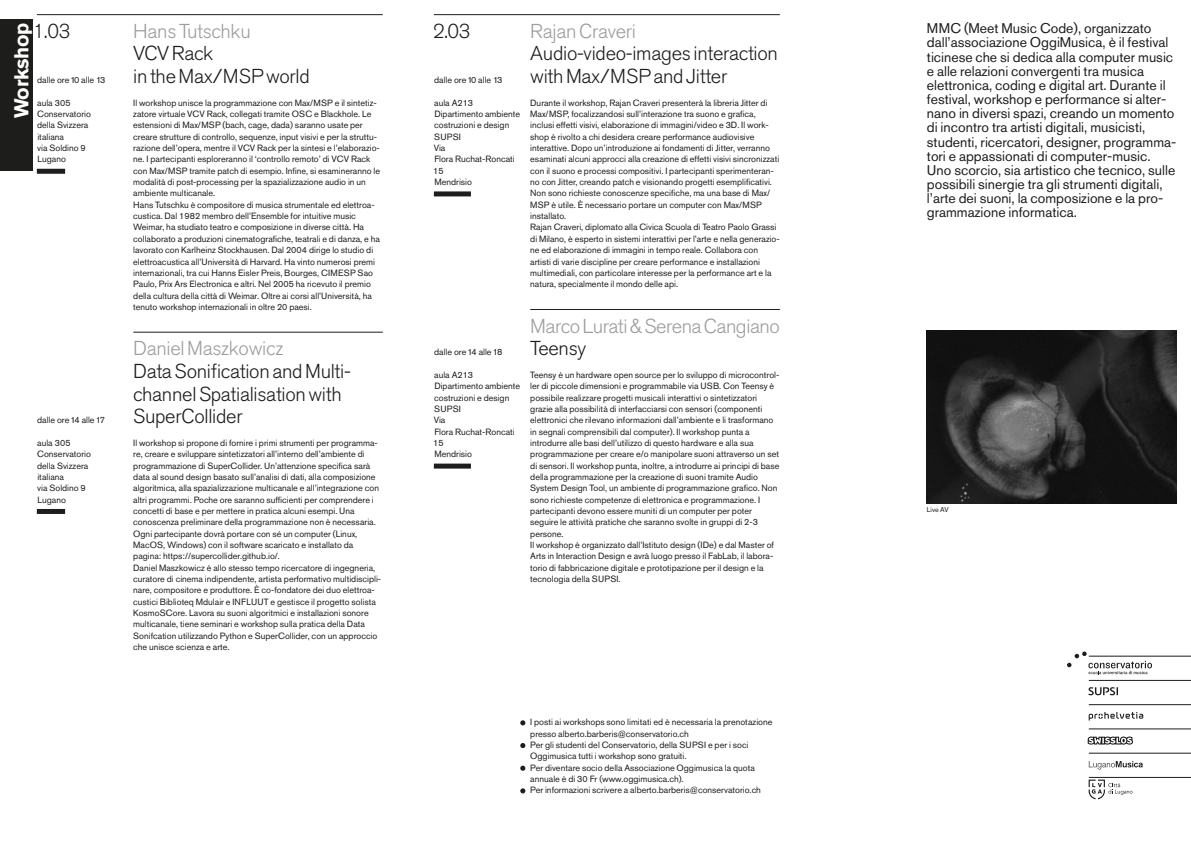
<style>
.page{position:relative;width:1191px;height:842px;background:#fff}
.page>*{position:absolute;margin:0;border:0;box-sizing:border-box;transform-origin:0 0}
.t1{font:300 20px/22.7px "Akzidenz Grotesk Pro";letter-spacing:-.015em;color:#1d1d1b}
.t2{font:300 20px "Akzidenz Grotesk Pro";letter-spacing:-.015em;color:#9d9d9d}
.t3{font:700 20px "Akzidenz Grotesk Pro";letter-spacing:-.015em;color:#fff}
.t4{font:14px/14.2px "Akzidenz Grotesk Pro";color:#1d1d1b}
.t5{font:9px/11.3px "Akzidenz Grotesk Pro";color:#1d1d1b}
.t6{font:7px "Akzidenz Grotesk Pro";color:#1d1d1b}
.s1{font-style:inherit}
</style>
<div class="page">
<hr style="left:434px;top:14px;width:346px;height:1px;background:#1d1d1b">
<hr style="left:530px;top:309px;width:250px;height:1px;background:#1d1d1b">
<hr style="left:37px;top:14px;width:346px;height:1px;background:#1d1d1b">
<hr style="left:133px;top:332px;width:250px;height:1px;background:#1d1d1b">
<svg style="left:520px;top:720px;width:5px;height:5px"></svg>
<svg style="left:520px;top:743px;width:5px;height:5px"></svg>
<svg style="left:520px;top:766px;width:5px;height:5px"></svg>
<svg style="left:520px;top:788px;width:5px;height:5px"></svg>
<div style="left:0;top:20px;width:33px;height:151px;background:#1d1d1b"></div>
<div style="left:37px;top:169px;width:28px;height:5px;background:#1d1d1b"></div>
<div style="left:37px;top:509px;width:28px;height:5px;background:#1d1d1b"></div>
<div style="left:434px;top:191px;width:37px;height:5px;background:#1d1d1b"></div>
<div style="left:434px;top:464px;width:37px;height:5px;background:#1d1d1b"></div>
<img style="left:927px;top:330px;width:249px;height:173px">
<svg style="left:1067px;top:651px;width:85px;height:23px"></svg>
<svg style="left:1087px;top:736px;width:46px;height:9px"></svg>
<svg style="left:1088px;top:712px;width:55px;height:8px"></svg>
<svg style="left:1088px;top:761px;width:54px;height:8px"></svg>
<svg style="left:1088px;top:687px;width:30px;height:8px"></svg>
<svg style="left:1088px;top:779px;width:44px;height:20px"></svg>
<hr style="left:1088px;top:680px;width:103px;height:1px;background:#1d1d1b">
<hr style="left:1088px;top:656px;width:103px;height:1px;background:#1d1d1b">
<hr style="left:1088px;top:704px;width:103px;height:1px;background:#1d1d1b">
<hr style="left:1088px;top:729px;width:103px;height:1px;background:#1d1d1b">
<hr style="left:1088px;top:753px;width:103px;height:1px;background:#1d1d1b">
<hr style="left:1088px;top:777px;width:103px;height:1px;background:#1d1d1b">
<h1 class="t3" style="left:8px;top:118px;width:97px;rotate:-90deg">Workshop</h1>
<h1 class="t1" style="left:33px;top:19px;width:39px">1.03</h1>
<p class="t5" style="left:37px;top:74px;width:70px">dalle ore 10 alle 13</p>
<p class="t5" style="left:37px;top:97px;width:55px">aula 305<br>Conservatorio della Svizzera italiana<br>via Soldino 9<br>Lugano</p>
<p class="t5" style="left:37px;top:414px;width:70px">dalle ore 14 alle 17</p>
<p class="t5" style="left:37px;top:437px;width:55px">aula 305<br>Conservatorio della Svizzera italiana<br>via Soldino 9<br>Lugano</p>
<h1 class="t2" style="left:133px;top:18px;width:119px">Hans Tutschku</h1>
<h1 class="t1" style="left:133px;top:42px;width:178px">VCV Rack<br>in the Max/MSP world</h1>
<p class="t5" style="left:133px;top:97px;width:248px">Il workshop unisce la programmazione con Max/MSP e il sintetiz&shy;zatore virtuale VCV Rack, collegati tramite OSC e Blackhole. Le estensioni di Max/MSP (bach, cage, dada) saranno usate per creare strutture di controllo, sequenze, input visivi e per la struttu&shy;razione dell’opera, mentre il VCV Rack per la sintesi e l’elaborazio&shy;ne. I partecipanti esploreranno il ‘controllo remoto’ di VCV Rack con Max/MSP tramite patch di esempio. Infine, si esamineranno le modalità di post-processing per la spazializzazione audio in un ambiente multicanale.<br>Hans Tutschku è compositore di musica strumentale ed elettroa&shy;custica. Dal 1982 membro dell’Ensemble for intuitive music Weimar, ha studiato teatro e composizione in diverse città. Ha collaborato a produzioni cinematografiche, teatrali e di danza, e ha lavorato con Karlheinz Stockhausen. Dal 2004 dirige lo studio di elettroacustica all’Università di Harvard. Ha vinto numerosi premi internazionali, tra cui Hanns Eisler Preis, Bourges, CIMESP Sao Paulo, Prix Ars Electronica e altri. Nel 2005 ha ricevuto il premio della cultura della città di Weimar. Oltre ai corsi all’Università, ha tenuto workshop internazionali in oltre 20 paesi.</p>
<h1 class="t2" style="left:133px;top:335px;width:151px">Daniel Maszkowicz</h1>
<h1 class="t1" style="left:133px;top:360px;width:217px">Data Sonification and Multi&shy;channel Spatialisation with<br>SuperCollider</h1>
<p class="t5" style="left:133px;top:437px;width:249px">Il workshop si propone di fornire i primi strumenti per programma&shy;re, creare e sviluppare sintetizzatori all’interno dell’ambiente di programmazione di SuperCollider. Un’attenzione specifica sarà data al sound design basato sull’analisi di dati, alla composizione algoritmica, alla spazializzazione multicanale e all’integrazione con altri programmi. Poche ore saranno sufficienti per comprendere i concetti di base e per mettere in pratica alcuni esempi. Una conoscenza preliminare della programmazione non è necessaria.<br>Ogni partecipante dovrà portare con sé un computer (Linux, MacOS, Windows) con il software scaricato e installato da pagina: https://supercollider.github.io/.<br>Daniel Maszkowicz è allo stesso tempo ricercatore di ingegneria, curatore di cinema indipendente, artista performativo multidiscipli&shy;nare, compositore e produttore. È co-fondatore dei duo elettroa&shy;custici Biblioteq Mdulair e I<span class="s1">NFLUUT</span> e gestisce il progetto solista KosmoSCore. Lavora su suoni algoritmici e installazioni sonore multicanale, tiene seminari e workshop sulla pratica della Data Sonifcation utilizzando Python e SuperCollider, con un approccio che unisce scienza e arte.</p>
<h1 class="t1" style="left:433px;top:19px;width:39px">2.03</h1>
<p class="t5" style="left:434px;top:74px;width:70px">dalle ore 10 alle 13</p>
<p class="t5" style="left:433px;top:97px;width:88px">aula A213<br>Dipartimento ambiente costruzioni e design<br>SUPSI<br>Via<br>Flora Ruchat-Roncati<br>15<br>Mendrisio</p>
<p class="t5" style="left:434px;top:346px;width:70px">dalle ore 14 alle 18</p>
<p class="t5" style="left:433px;top:369px;width:88px">aula A213<br>Dipartimento ambiente costruzioni e design<br>SUPSI<br>Via<br>Flora Ruchat-Roncati<br>15<br>Mendrisio</p>
<h1 class="t2" style="left:530px;top:18px;width:107px">Rajan Craveri</h1>
<h1 class="t1" style="left:530px;top:42px;width:249px">Audio-video-images interaction with Max/MSP and Jitter</h1>
<p class="t5" style="left:530px;top:97px;width:251px">Durante il workshop, Rajan Craveri presenterà la libreria Jitter di Max/MSP, focalizzandosi sull’interazione tra suono e grafica, inclusi effetti visivi, elaborazione di immagini/video e 3D. Il work&shy;shop è rivolto a chi desidera creare performance audiovisive interattive. Dopo un’introduzione ai fondamenti di Jitter, verranno esaminati alcuni approcci alla creazione di effetti visivi sincronizzati con il suono e processi compositivi. I partecipanti sperimenteran&shy;no con Jitter, creando patch e visionando progetti esemplificativi.<br>Non sono richieste conoscenze specifiche, ma una base di Max/ MSP è utile. È necessario portare un computer con Max/MSP installato.<br>Rajan Craveri, diplomato alla Civica Scuola di Teatro Paolo Grassi di Milano, è esperto in sistemi interattivi per l’arte e nella generazio&shy;ne ed elaborazione di immagini in tempo reale. Collabora con artisti di varie discipline per creare performance e installazioni multimediali, con particolare interesse per la performance art e la natura, specialmente il mondo delle api.</p>
<h1 class="t2" style="left:530px;top:313px;width:251px">Marco Lurati &amp; Serena Cangiano</h1>
<h1 class="t1" style="left:530px;top:337px;width:58px">Teensy</h1>
<p class="t5" style="left:530px;top:369px;width:251px">Teensy è un hardware open source per lo sviluppo di microcontrol&shy;ler di piccole dimensioni e programmabile via USB. Con Teensy è possibile realizzare progetti musicali interattivi o sintetizzatori grazie alla possibilità di interfacciarsi con sensori (componenti elettronici che rilevano informazioni dall’ambiente e li trasformano in segnali comprensibili dal computer). Il workshop punta a introdurre alle basi dell’utilizzo di questo hardware e alla sua programmazione per creare e/o manipolare suoni attraverso un set di sensori. Il workshop punta, inoltre, a introdurre ai principi di base della programmazione per la creazione di suoni tramite Audio System Design Tool, un ambiente di programmazione grafico. Non sono richieste competenze di elettronica e programmazione. I partecipanti devono essere muniti di un computer per poter seguire le attività pratiche che saranno svolte in gruppi di 2-3 persone.<br>Il workshop è organizzato dall’Istituto design (IDe) e dal Master of Arts in Interaction Design e avrà luogo presso il FabLab, il labora&shy;torio di fabbricazione digitale e prototipazione per il design e la tecnologia della SUPSI.</p>
<p class="t5" style="left:530px;top:717px;width:244px">I posti ai workshops sono limitati ed è necessaria la prenotazione presso alberto.barberis@conservatorio.ch<br>Per gli studenti del Conservatorio, della SUPSI e per i soci Oggimusica tutti i workshop sono gratuiti.<br>Per diventare socio della Associazione Oggimusica la quota annuale è di 30 Fr (www.oggimusica.ch).<br>Per informazioni scrivere a alberto.barberis@conservatorio.ch</p>
<p class="t4" style="left:927px;top:21px;width:251px">MMC (Meet Music Code), organizzato dall’associazione OggiMusica, è il festival ticinese che si dedica alla computer music e alle relazioni convergenti tra musica elettronica, coding e digital art. Durante il festival, workshop e performance si alter&shy;nano in diversi spazi, creando un momento di incontro tra artisti digitali, musicisti, studenti, ricercatori, designer, programma&shy;tori e appassionati di computer-music.<br>Uno scorcio, sia artistico che tecnico, sulle possibili sinergie tra gli strumenti digitali, l’arte dei suoni, la composizione e la pro&shy;grammazione informatica.</p>
<p class="t6" style="left:927px;top:505px;width:23px">Live AV</p>
</div>
